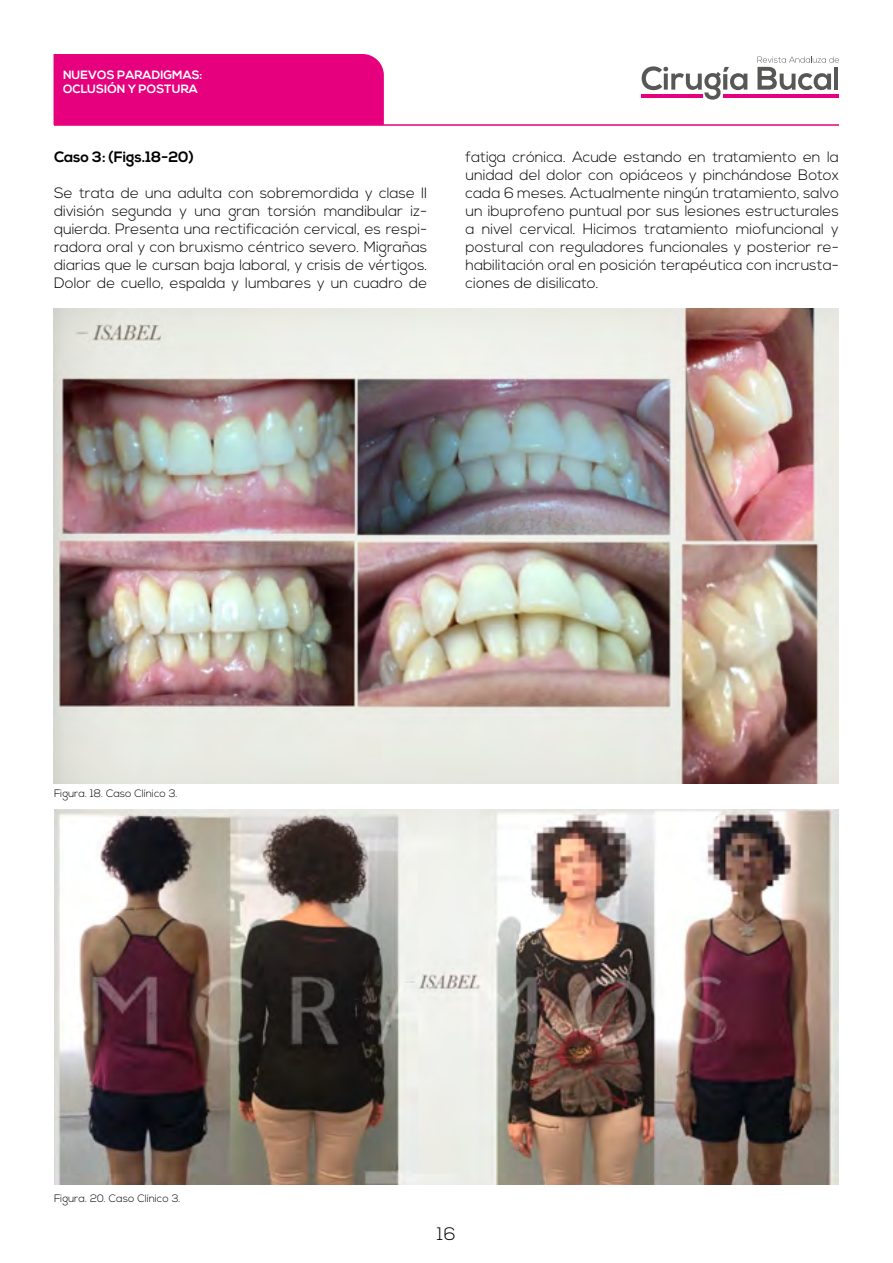
<style>
.page{position:relative;width:893px;height:1263px;background:#fff}
.page>*{position:absolute;margin:0;border:0;box-sizing:border-box;transform-origin:0 0}
.t1{font:300 18px "Nexa";color:#000}
.t2{font:300 15px/18px "Nexa";color:#000;text-align:justify}
.t3{font:700 15px "Nexa";color:#000}
.t4{font:700 12px/14.4px "Nexa";color:#fff}
.t5{font:300 10.65px "Nexa";color:#000}
</style>
<div class="page">
<svg style="left:642px;top:66px;width:105px;height:34px"></svg>
<svg style="left:757px;top:57px;width:82px;height:33px"></svg>
<hr style="left:641px;top:94px;width:61px;height:3px;background:#e6007d">
<hr style="left:723px;top:94px;width:115px;height:3px;background:#e6007d">
<div style="left:54px;top:54px;width:330px;height:70px;background:#e6007d"></div>
<hr style="left:54px;top:124px;width:785px;height:2px;background:#e6007d">
<img style="left:54px;top:308px;width:785px;height:476px">
<img style="left:54px;top:809px;width:785px;height:375px">
<p class="t4" style="left:63px;top:68px;width:141px">NUEVOS PARADIGMAS:<br>OCLUSIÓN Y POSTURA</p>
<p class="t3" style="left:54px;top:148px;width:141px">Caso 3: (Figs.18-20)</p>
<p class="t2" style="left:54px;top:185px;width:375px">Se trata de una adulta con sobremordida y clase II división segunda y una gran torsión mandibular iz&shy;quierda. Presenta una rectificación cervical, es respi&shy;radora oral y con bruxismo céntrico severo. Migrañas diarias que le cursan baja laboral, y crisis de vértigos.<br>Dolor de cuello, espalda y lumbares y un cuadro de</p>
<p class="t2" style="left:466px;top:149px;width:375px">fatiga crónica. Acude estando en tratamiento en la unidad del dolor con opiáceos y pinchándose Botox cada 6 meses. Actualmente ningún tratamiento, salvo un ibuprofeno puntual por sus lesiones estructurales a nivel cervical. Hicimos tratamiento miofuncional y postural con reguladores funcionales y posterior re&shy;habilitación oral en posición terapéutica con incrusta&shy;ciones de disilicato.</p>
<p class="t5" style="left:54px;top:787px;width:125px">Figura. 18. Caso Clínico 3.</p>
<p class="t5" style="left:54px;top:1192px;width:128px">Figura. 20. Caso Clínico 3.</p>
<p class="t1" style="left:437px;top:1224px;width:20px">16</p>
</div>
